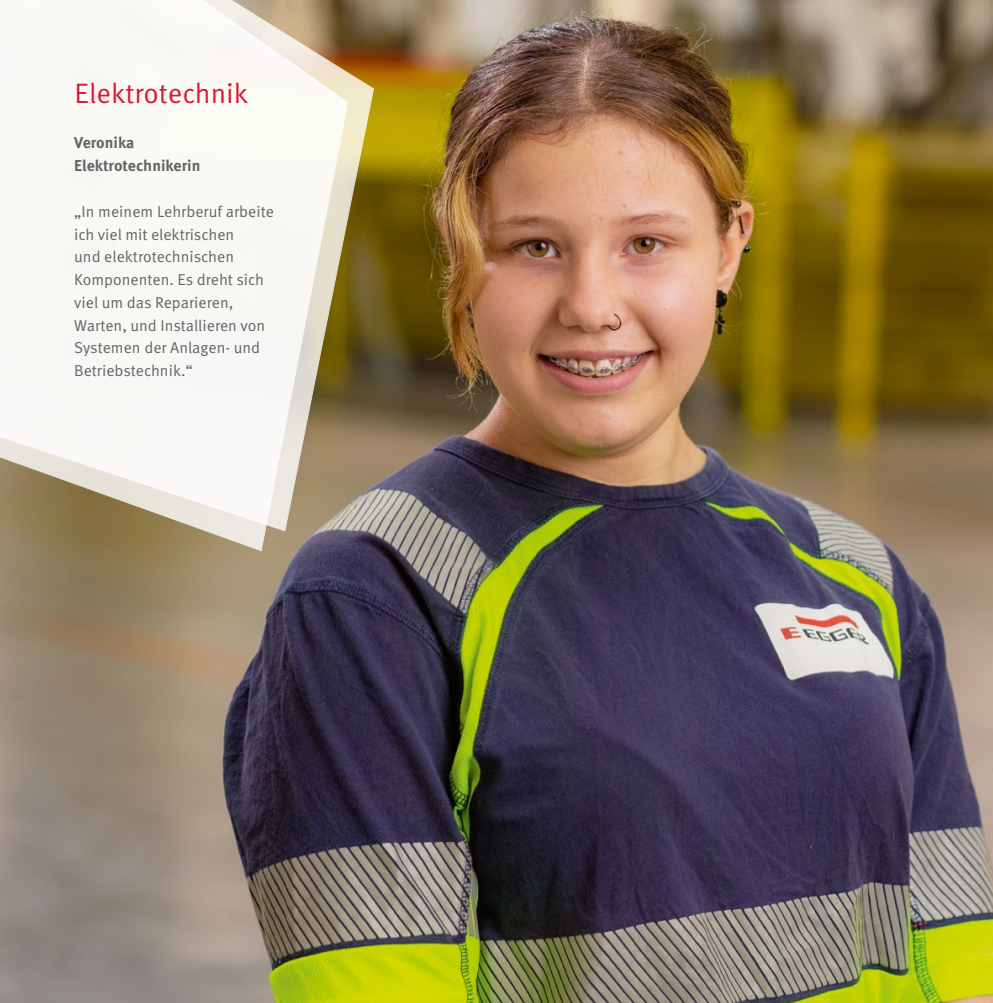
<style>
.page{position:relative;width:993px;height:1003px;background:#fff}
.page>*{position:absolute;margin:0;border:0;box-sizing:border-box;transform-origin:0 0}
.t1{font:28px "Meta Pro";color:#d71b38}
.t2{font:15.75px/22.8px "Meta Pro";color:#636466}
.t3{font:700 15.75px/22.8px "Meta Pro";color:#636466}
</style>
<div class="page">
<img style="left:0;top:0;width:992px;height:1002px">
<svg style="left:348px;top:0;width:25px;height:530px;background:#8d7a4a"></svg>
<svg style="left:0;top:0;width:348px;height:550px"></svg>
<h1 class="t1" style="left:75px;top:76px;width:175px">Elektrotechnik</h1>
<p class="t3" style="left:74px;top:130px;width:128px">Veronika<br>Elektrotechnikerin</p>
<p class="t2" style="left:74px;top:200px;width:201px">„In meinem Lehrberuf arbeite ich viel mit elektrischen<br>und elektrotechnischen<br>Komponenten. Es dreht sich viel um das Reparieren,<br>Warten, und Installieren von<br>Systemen der Anlagen- und<br>Betriebstechnik.“</p>
</div>
